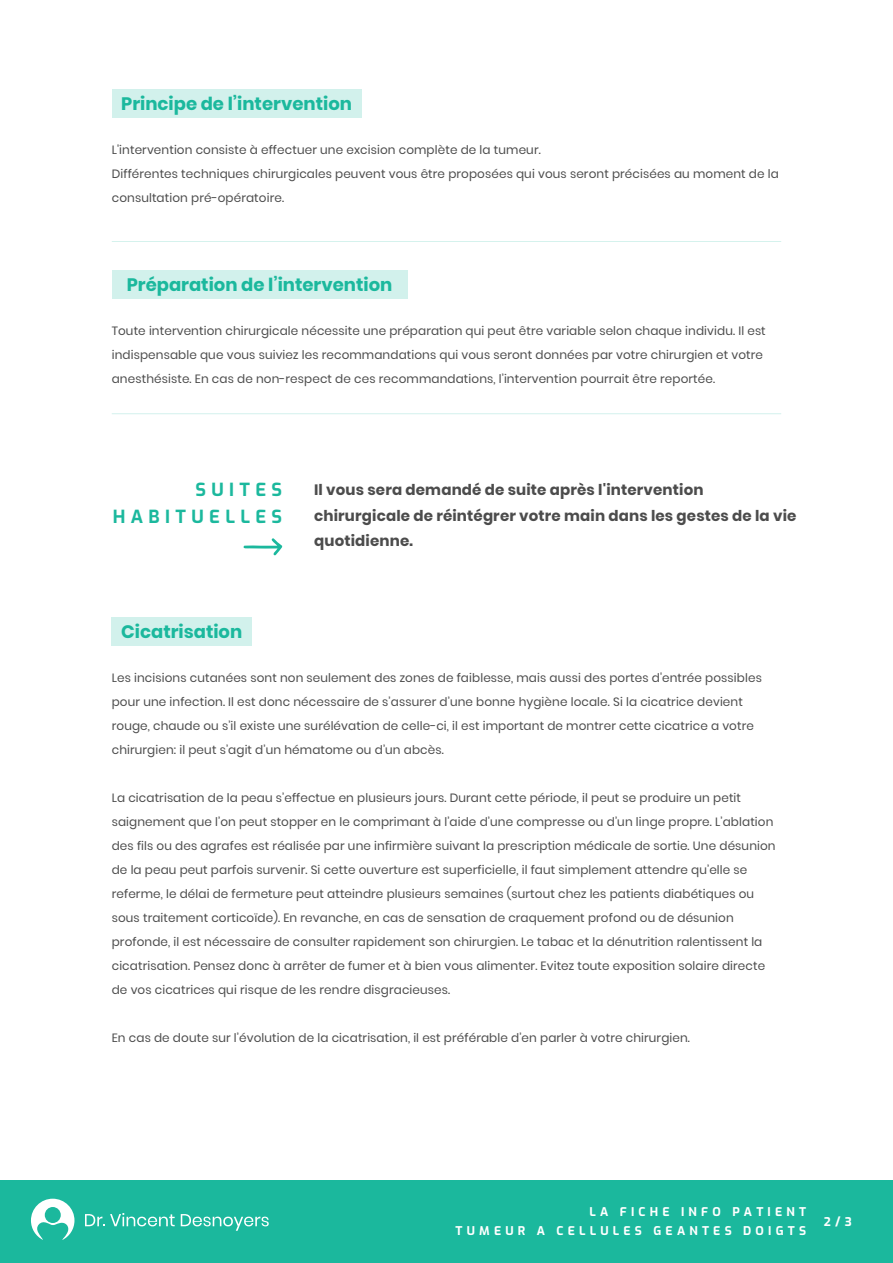
<style>
.page{position:relative;width:893px;height:1263px;background:#fff}
.page>*{position:absolute;margin:0;border:0;box-sizing:border-box;transform-origin:0 0}
.t1{font:700 18px "Poppins";color:#1bb89d}
.t2{font:100 18px/27px "Exo";letter-spacing:.3em;color:#1bb89d;text-align:right}
.t3{font:700 15px/25.5px "Poppins";letter-spacing:.01em;color:#4c4c4c}
.t4{font:12px/24px "Poppins";letter-spacing:.01em;color:#4c4c4c}
.t5{font:100 12px/19.5px "Exo";letter-spacing:.35em;color:#fff;text-align:right}
</style>
<div class="page">
<svg style="left:243px;top:538px;width:40px;height:18px"></svg>
<hr style="left:112px;top:241px;width:669px;height:1px;background:#1bb99f">
<div style="left:112px;top:89px;width:249px;height:29px;background:#d2f1ec"></div>
<hr style="left:112px;top:413px;width:669px;height:1px;background:#1bb99f">
<div style="left:112px;top:270px;width:295px;height:29px;background:#d2f1ec"></div>
<div style="left:112px;top:617px;width:140px;height:29px;background:#d2f1ec"></div>
<div style="left:0;top:1181px;width:893px;height:82px;background:#1bb89d"></div>
<svg style="left:85px;top:1213px;width:90px;height:13px"></svg>
<svg style="left:181px;top:1214px;width:88px;height:17px"></svg>
<svg style="left:31px;top:1199px;width:43px;height:41px"></svg>
<h1 class="t1" style="left:121px;top:94px;width:232px">Principe de l’intervention</h1>
<p class="t4" style="left:112px;top:138px;width:669px">L'intervention consiste à effectuer une excision complète de la tumeur.<br>Différentes techniques chirurgicales peuvent vous être proposées qui vous seront précisées au moment de la consultation pré-opératoire.</p>
<h1 class="t1" style="left:127px;top:274px;width:267px">Préparation de l’intervention</h1>
<p class="t4" style="left:112px;top:319px;width:656px">Toute intervention chirurgicale nécessite une préparation qui peut être variable selon chaque individu. Il est indispensable que vous suiviez les recommandations qui vous seront données par votre chirurgien et votre anesthésiste. En cas de non-respect de ces recommandations, l’intervention pourrait être reportée.</p>
<h1 class="t2" style="left:113px;top:476px;width:171px">SUITES<br>HABITUELLES</h1>
<h1 class="t1" style="left:121px;top:621px;width:123px">Cicatrisation</h1>
<p class="t3" style="left:314px;top:477px;width:484px">Il vous sera demandé de suite après l'intervention chirurgicale de réintégrer votre main dans les gestes de la vie quotidienne.</p>
<p class="t4" style="left:112px;top:666px;width:652px">Les incisions cutanées sont non seulement des zones de faiblesse, mais aussi des portes d'entrée possibles pour une infection. Il est donc nécessaire de s’assurer d’une bonne hygiène locale. Si la cicatrice devient rouge, chaude ou s’il existe une surélévation de celle-ci, il est important de montrer cette cicatrice a votre chirurgien: il peut s’agit d’un hématome ou d’un abcès.</p>
<p class="t4" style="left:112px;top:786px;width:665px">La cicatrisation de la peau s’effectue en plusieurs jours. Durant cette période, il peut se produire un petit saignement que l’on peut stopper en le comprimant à l’aide d’une compresse ou d’un linge propre. L’ablation des fils ou des agrafes est réalisée par une infirmière suivant la prescription médicale de sortie. Une désunion de la peau peut parfois survenir. Si cette ouverture est superficielle, il faut simplement attendre qu’elle se referme, le délai de fermeture peut atteindre plusieurs semaines (surtout chez les patients diabétiques ou sous traitement corticoïde). En revanche, en cas de sensation de craquement profond ou de désunion profonde, il est nécessaire de consulter rapidement son chirurgien. Le tabac et la dénutrition ralentissent la cicatrisation. Pensez donc à arrêter de fumer et à bien vous alimenter. Evitez toute exposition solaire directe de vos cicatrices qui risque de les rendre disgracieuses.</p>
<p class="t4" style="left:112px;top:1026px;width:580px">En cas de doute sur l’évolution de la cicatrisation, il est préférable d’en parler à votre chirurgien.</p>
<p class="t5" style="left:456px;top:1201px;width:352px">LA FICHE INFO PATIENT<br>TUMEUR A CELLULES GEANTES DOIGTS</p>
<p class="t5" style="left:824px;top:1211px;width:29px">2/3</p>
</div>
